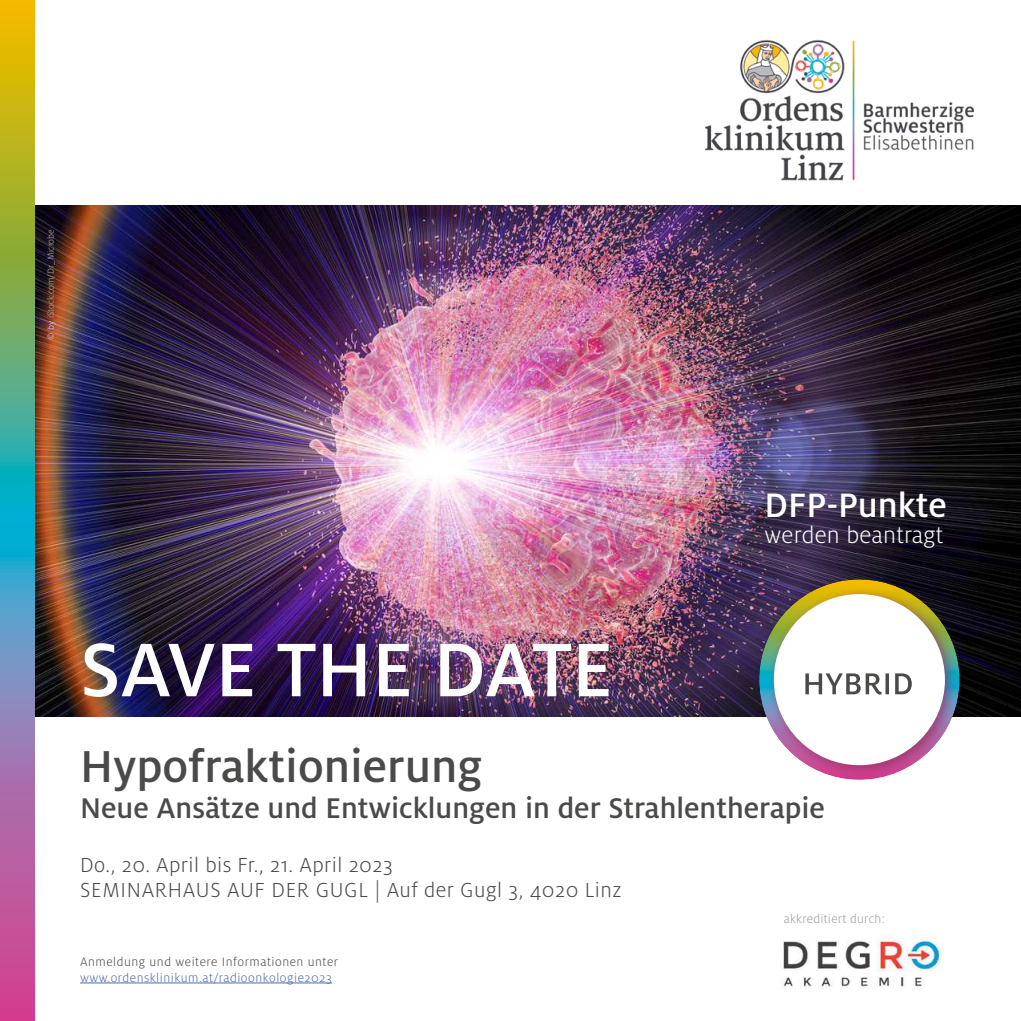
<style>
.page{position:relative;width:1021px;height:1021px;background:#fff}
.page>*{position:absolute;margin:0;border:0;box-sizing:border-box;transform-origin:0 0}
.t1{font:500 84px "Milo OT";letter-spacing:-.005em;color:#fff}
.t2{font:500 49.5px "Milo OT";color:#4a4a49}
.t3{font:500 37.5px "Milo OT";color:#fff}
.t4{font:500 31.5px "Milo OT";color:#4a4a49}
.t5{font:300 25.5px "Milo OT";letter-spacing:.01em;color:#fff}
.t6{font:300 22.5px/25.2px "Milo OT";letter-spacing:.02em;color:#4a4a49}
.t7{font:300 13.5px "Milo OT";letter-spacing:.04em;color:#4a6eaa}
.t8{font:300 13.5px "Milo OT";letter-spacing:.04em;color:#4a4a49}
.t9{font:300 13.5px "Milo OT";letter-spacing:.02em;color:#9d9d9c}
.t10{font:300 9.75px "Milo OT";color:#b2b2b2}
.s1{color:#d0ebfc}
</style>
<div class="page">
<img style="left:34px;top:206px;width:986px;height:510px">
<svg style="left:0;top:0;width:34px;height:1020px;background:#8b9480"></svg>
<hr style="left:80px;top:982px;width:252px;height:1px;background:#4a6eaa">
<div style="left:766px;top:586px;width:192px;height:192px;background:#992e62;opacity:.75"></div>
<div style="left:773px;top:594px;width:171px;height:171px;background:#fff;border-radius:50%"></div>
<svg style="left:805px;top:673px;width:106px;height:21px"></svg>
<img style="left:705px;top:39px;width:269px;height:142px">
<img style="left:781px;top:935px;width:161px;height:54px">
<p class="t10" style="left:46px;top:339px;width:112px;rotate:-90deg"><span class="s1">© by</span> iStock.com/Dr_Microbe</p>
<h1 class="t1" style="left:80px;top:637px;width:534px">SAVE THE DATE</h1>
<h3 class="t3" style="left:764px;top:491px;width:184px">DFP-Punkte</h3>
<p class="t5" style="left:764px;top:523px;width:180px">werden beantragt</p>
<h2 class="t2" style="left:80px;top:747px;width:404px">Hypofraktionierung</h2>
<h3 class="t4" style="left:80px;top:796px;width:746px">Neue Ansätze und Entwicklungen in der Strahlentherapie</h3>
<p class="t6" style="left:80px;top:853px;width:543px">Do., 20. April bis Fr., 21. April 2023<br>SEMINARHAUS AUF DER GUGL | Auf der Gugl 3, 4020 Linz</p>
<p class="t8" style="left:80px;top:955px;width:259px">Anmeldung und weitere Informationen unter</p>
<p class="t7" style="left:80px;top:971px;width:253px">www.ordensklinikum.at/radioonkologie2023</p>
<p class="t9" style="left:783px;top:912px;width:102px">akkreditiert durch:</p>
</div>
